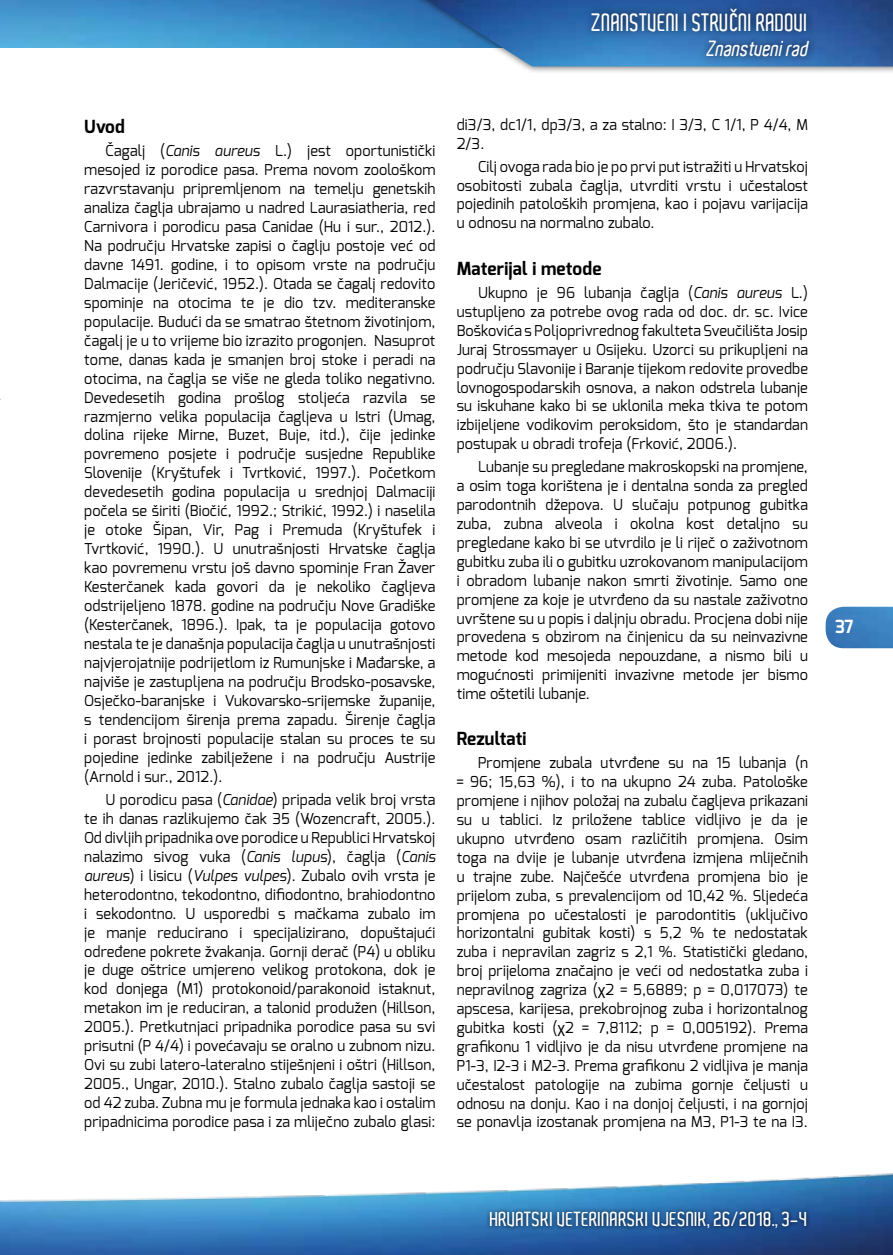
<style>
.page{position:relative;width:893px;height:1255px;background:#fff}
.page>*{position:absolute;margin:0;border:0;box-sizing:border-box;transform-origin:0 0}
.t1{font:600 24px "Aldo";color:#fff;scale:.9 1}
.t2{font:italic 600 21px "Aldo";color:#fff;scale:.9 1}
.t3{font:600 19.5px "Aldo";color:#fff}
.t4{font:700 18.15px "Exo";color:#fff;scale:.9 1}
.t5{font:700 18px "Exo";letter-spacing:.01em;color:#000}
.t6{font:15px/18.9px "Exo";letter-spacing:.01em;color:#000;text-align:justify}
.s1{font-family:"Libel Suit";font-weight:400;font-size:22.5px}
.s2{font-style:italic}
.s3{font-family:"Arial"}
</style>
<div class="page">
<img style="left:0;top:0;width:388px;height:47px">
<div style="left:388px;top:0;width:505px;height:75px;background:#000;opacity:.75"></div>
<img style="left:395px;top:0;width:498px;height:66px">
<img style="left:0;top:1173px;width:893px;height:81px">
<img style="left:826px;top:606px;width:67px;height:42px">
<div style="left:486px;top:1207px;width:325px;height:25px;background:#000;opacity:.75"></div>
<div style="left:584px;top:1px;width:233px;height:63px;background:#000;opacity:.75"></div>
<h1 class="t1" style="left:592px;top:9px;width:242px">ZNANSTVENI I STRU<span class="s1">Č</span>NI RADOVI</h1>
<h2 class="t2" style="left:706px;top:37px;width:120px">Znanstvenirad</h2>
<p class="t5" style="left:84px;top:115px;width:42px">Uvod</p>
<p class="t6" style="left:84px;top:141px;width:353px;text-indent:21px">Čagalj (<span class="s2">Canis aureus</span> L.) jest oportunistički mesojed iz porodice pasa. Prema novom zoološkom razvrstavanju pripremljenom na temelju genetskih analiza čaglja ubrajamo u nadred Laurasiatheria, red Carnivora i porodicu pasa Canidae (Hu i sur., 2012.).<br>Na području Hrvatske zapisi o čaglju postoje već od davne 1491. godine, i to opisom vrste na području Dalmacije (Jeričević, 1952.). Otada se čagalj redovito spominje na otocima te je dio tzv. mediteranske populacije. Budući da se smatrao štetnom životinjom, čagalj je u to vrijeme bio izrazito progonjen. Nasuprot tome, danas kada je smanjen broj stoke i peradi na otocima, na čaglja se više ne gleda toliko negativno.<br>Devedesetih godina prošlog stoljeća razvila se razmjerno velika populacija čagljeva u Istri (Umag, dolina rijeke Mirne, Buzet, Buje, itd.), čije jedinke povremeno posjete i područje susjedne Republike Slovenije (Kryštufek i Tvrtković, 1997.). Početkom devedesetih godina populacija u srednjoj Dalmaciji počela se širiti (Biočić, 1992.; Strikić, 1992.) i naselila je otoke Šipan, Vir, Pag i Premuda (Kryštufek i Tvrtković, 1990.). U unutrašnjosti Hrvatske čaglja kao povremenu vrstu još davno spominje Fran Žaver Kesterčanek kada govori da je nekoliko čagljeva odstrijeljeno 1878. godine na području Nove Gradiške (Kesterčanek, 1896.). Ipak, ta je populacija gotovo nestala te je današnja populacija čaglja u unutrašnjosti najvjerojatnije podrijetlom iz Rumunjske i Mađarske, a najviše je zastupljena na području Brodsko-posavske, Osječko-baranjske i Vukovarsko-srijemske županije, s tendencijom širenja prema zapadu. Širenje čaglja i porast brojnosti populacije stalan su proces te su pojedine jedinke zabilježene i na području Austrije (Arnold i sur., 2012.).</p>
<p class="t6" style="left:84px;top:790px;width:353px;text-indent:21px">U porodicu pasa (<span class="s2">Canidae</span>) pripada velik broj vrsta te ih danas razlikujemo čak 35 (Wozencraft, 2005.).<br>Od divljih pripadnika ove porodice u Republici Hrvatskoj nalazimo sivog vuka (<span class="s2">Canis lupus</span>), čaglja (<span class="s2">Canis aureus</span>) i lisicu (<span class="s2">Vulpes vulpes</span>). Zubalo ovih vrsta je heterodontno, tekodontno, difiodontno, brahiodontno i sekodontno. U usporedbi s mačkama zubalo im je manje reducirano i specijalizirano, dopuštajući određene pokrete žvakanja. Gornji derač (P4) u obliku je duge oštrice umjereno velikog protokona, dok je kod donjega (M1) protokonoid/parakonoid istaknut, metakon im je reduciran, a talonid produžen (Hillson, 2005.). Pretkutnjaci pripadnika porodice pasa su svi prisutni (P 4/4) i povećavaju se oralno u zubnom nizu.<br>Ovi su zubi latero-lateralno stiješnjeni i oštri (Hillson, 2005., Ungar, 2010.). Stalno zubalo čaglja sastoji se od 42 zuba. Zubna mu je formula jednaka kao i ostalim pripadnicima porodice pasa i za mliječno zubalo glasi:</p>
<p class="t6" style="left:457px;top:115px;width:353px">di3/3, dc1/1, dp3/3, a za stalno: I 3/3, C 1/1, P 4/4, M<br>2/3.</p>
<p class="t6" style="left:457px;top:157px;width:353px;text-indent:21px">Cilj ovoga rada bio je po prvi put istražiti u Hrvatskoj osobitosti zubala čaglja, utvrditi vrstu i učestalost pojedinih patoloških promjena, kao i pojavu varijacija u odnosu na normalno zubalo.</p>
<p class="t5" style="left:457px;top:257px;width:146px">Materijal i metode</p>
<p class="t6" style="left:457px;top:283px;width:353px;text-indent:21px">Ukupno je 96 lubanja čaglja (<span class="s2">Canis aureus</span> L.) ustupljeno za potrebe ovog rada od doc. dr. sc. Ivice Boškovića s Poljoprivrednog fakulteta Sveučilišta Josip Juraj Strossmayer u Osijeku. Uzorci su prikupljeni na području Slavonije i Baranje tijekom redovite provedbe lovnogospodarskih osnova, a nakon odstrela lubanje su iskuhane kako bi se uklonila meka tkiva te potom izbijeljene vodikovim peroksidom, što je standardan postupak u obradi trofeja (Frković, 2006.).</p>
<p class="t6" style="left:457px;top:457px;width:353px;text-indent:21px">Lubanje su pregledane makroskopski na promjene, a osim toga korištena je i dentalna sonda za pregled parodontnih džepova. U slučaju potpunog gubitka zuba, zubna alveola i okolna kost detaljno su pregledane kako bi se utvrdilo je li riječ o zaživotnom gubitku zuba ili o gubitku uzrokovanom manipulacijom i obradom lubanje nakon smrti životinje. Samo one promjene za koje je utvrđeno da su nastale zaživotno uvrštene su u popis i daljnju obradu. Procjena dobi nije provedena s obzirom na činjenicu da su neinvazivne metode kod mesojeda nepouzdane, a nismo bili u mogućnosti primijeniti invazivne metode jer bismo time oštetili lubanje.</p>
<p class="t5" style="left:457px;top:727px;width:71px">Rezultati</p>
<p class="t6" style="left:457px;top:753px;width:353px;text-indent:21px">Promjene zubala utvrđene su na 15 lubanja (n = 96; 15,63 %), i to na ukupno 24 zuba. Patološke promjene i njihov položaj na zubalu čagljeva prikazani su u tablici. Iz priložene tablice vidljivo je da je ukupno utvrđeno osam različitih promjena. Osim toga na dvije je lubanje utvrđena izmjena mliječnih u trajne zube. Najčešće utvrđena promjena bio je prijelom zuba, s prevalencijom od 10,42 %. Sljedeća promjena po učestalosti je parodontitis (uključivo horizontalni gubitak kosti) s 5,2 % te nedostatak zuba i nepravilan zagriz s 2,1 %. Statistički gledano, broj prijeloma značajno je veći od nedostatka zuba i nepravilnog zagriza (<span class="s3">χ</span>2 = 5,6889; p = 0,017073) te apscesa, karijesa, prekobrojnog zuba i horizontalnog gubitka kosti (<span class="s3">χ</span>2 = 7,8112; p = 0,005192). Prema grafikonu 1 vidljivo je da nisu utvrđene promjene na P1-3, I2-3 i M2-3. Prema grafikonu 2 vidljiva je manja učestalost patologije na zubima gornje čeljusti u odnosu na donju. Kao i na donjoj čeljusti, i na gornjoj se ponavlja izostanak promjena na M3, P1-3 te na I3.</p>
<p class="t4" style="left:835px;top:614px;width:22px">37</p>
<h3 class="t3" style="left:490px;top:1207px;width:319px">HRVATSKI VETERINARSKI VJESNIK, 26/2018., 3-4</h3>
</div>
